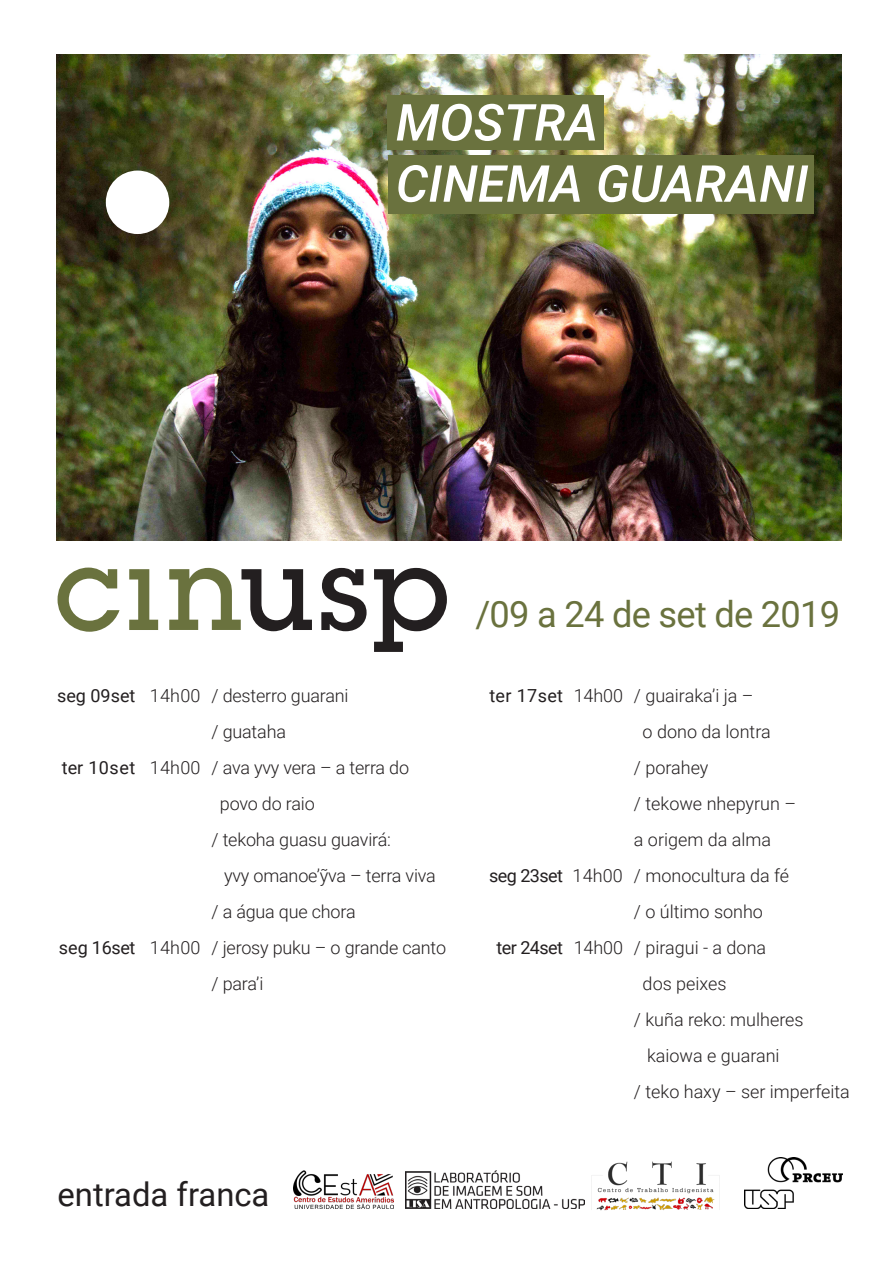
<style>
.page{position:relative;width:893px;height:1263px;background:#fff}
.page>*{position:absolute;margin:0;border:0;box-sizing:border-box;transform-origin:0 0}
.t1{font:italic 500 51px "Roboto";color:#fff}
.duração{font:36.3px "Roboto";letter-spacing:-.02em;color:#6a723e}
.t2{font:32.85px "Roboto";color:#231f20}
.t3{font:300 18px "Roboto";color:#231f20}
.t4{font:18px "Roboto";letter-spacing:-.03em;color:#231f20}
.t5{font:18px "Roboto";color:#231f20}
.t6{font:18px "Roboto";letter-spacing:.03em;color:#231f20}
.t7{font:18px "Roboto";letter-spacing:-.02em;color:#231f20}
.t8{font:18px "Roboto";letter-spacing:.02em;color:#231f20}
</style>
<div class="page">
<img style="left:57px;top:54px;width:784px;height:486px">
<svg style="left:58px;top:567px;width:62px;height:65px"></svg>
<svg style="left:129px;top:569px;width:29px;height:61px"></svg>
<svg style="left:169px;top:568px;width:143px;height:63px"></svg>
<svg style="left:321px;top:568px;width:46px;height:63px"></svg>
<svg style="left:374px;top:568px;width:73px;height:84px"></svg>
<img style="left:744px;top:1157px;width:99px;height:51px">
<div style="left:106px;top:171px;width:63px;height:63px;background:#fff;border-radius:50%"></div>
<div style="left:387px;top:96px;width:217px;height:54px;background:#6a723e"></div>
<div style="left:388px;top:155px;width:426px;height:58px;background:#6a723e"></div>
<img style="left:294px;top:1170px;width:99px;height:39px">
<img style="left:405px;top:1170px;width:179px;height:39px">
<img style="left:584px;top:1161px;width:136px;height:50px">
<p class="t1" style="left:396px;top:87px;width:204px">MOSTRA</p>
<p class="t1" style="left:396px;top:148px;width:414px">CINEMA GUARANI</p>
<p class="duração" style="left:475px;top:589px;width:366px">/09 a 24 de set de 2019</p>
<p class="t5" style="left:57px;top:683px;width:80px">seg 09set</p>
<p class="t6" style="left:62px;top:755px;width:75px">ter 10set</p>
<p class="t7" style="left:59px;top:935px;width:78px">seg 16set</p>
<p class="t3" style="left:150px;top:683px;width:52px">14h00</p>
<p class="t3" style="left:150px;top:755px;width:52px">14h00</p>
<p class="t3" style="left:150px;top:935px;width:52px">14h00</p>
<p class="t3" style="left:211px;top:683px;width:139px">/ desterro guarani</p>
<p class="t3" style="left:211px;top:719px;width:76px">/ guataha</p>
<p class="t3" style="left:211px;top:755px;width:199px">/ ava yvy vera – a terra do</p>
<p class="t3" style="left:220px;top:791px;width:96px">povo do raio</p>
<p class="t3" style="left:211px;top:827px;width:181px">/ tekoha guasu guavirá:</p>
<p class="t3" style="left:224px;top:863px;width:213px">yvy omanoe’ỹva – terra viva</p>
<p class="t3" style="left:211px;top:899px;width:146px">/ a água que chora</p>
<p class="t3" style="left:211px;top:935px;width:236px">/ jerosy puku – o grande canto</p>
<p class="t3" style="left:211px;top:971px;width:53px">/ para’i</p>
<p class="t8" style="left:489px;top:683px;width:75px">ter 17set</p>
<p class="t3" style="left:574px;top:683px;width:51px">14h00</p>
<p class="t4" style="left:489px;top:863px;width:75px">seg 23set</p>
<p class="t3" style="left:573px;top:863px;width:52px">14h00</p>
<p class="t4" style="left:497px;top:935px;width:68px">ter 24set</p>
<p class="t3" style="left:574px;top:935px;width:51px">14h00</p>
<p class="t3" style="left:634px;top:683px;width:121px">/ guairaka’i ja –</p>
<p class="t3" style="left:643px;top:719px;width:130px">o dono da lontra</p>
<p class="t3" style="left:634px;top:755px;width:76px">/ porahey</p>
<p class="t3" style="left:634px;top:791px;width:164px">/ tekowe nhepyrun –</p>
<p class="t3" style="left:634px;top:827px;width:139px">a origem da alma</p>
<p class="t3" style="left:634px;top:863px;width:157px">/ monocultura da fé</p>
<p class="t3" style="left:634px;top:899px;width:131px">/ o último sonho</p>
<p class="t3" style="left:634px;top:935px;width:134px">/ piragui - a dona</p>
<p class="t3" style="left:643px;top:971px;width:85px">dos peixes</p>
<p class="t3" style="left:634px;top:1007px;width:171px">/ kuña reko: mulheres</p>
<p class="t3" style="left:647px;top:1043px;width:134px">kaiowa e guarani</p>
<p class="t3" style="left:634px;top:1079px;width:217px">/ teko haxy – ser imperfeita</p>
<p class="t2" style="left:58px;top:1171px;width:213px">entrada franca</p>
</div>
